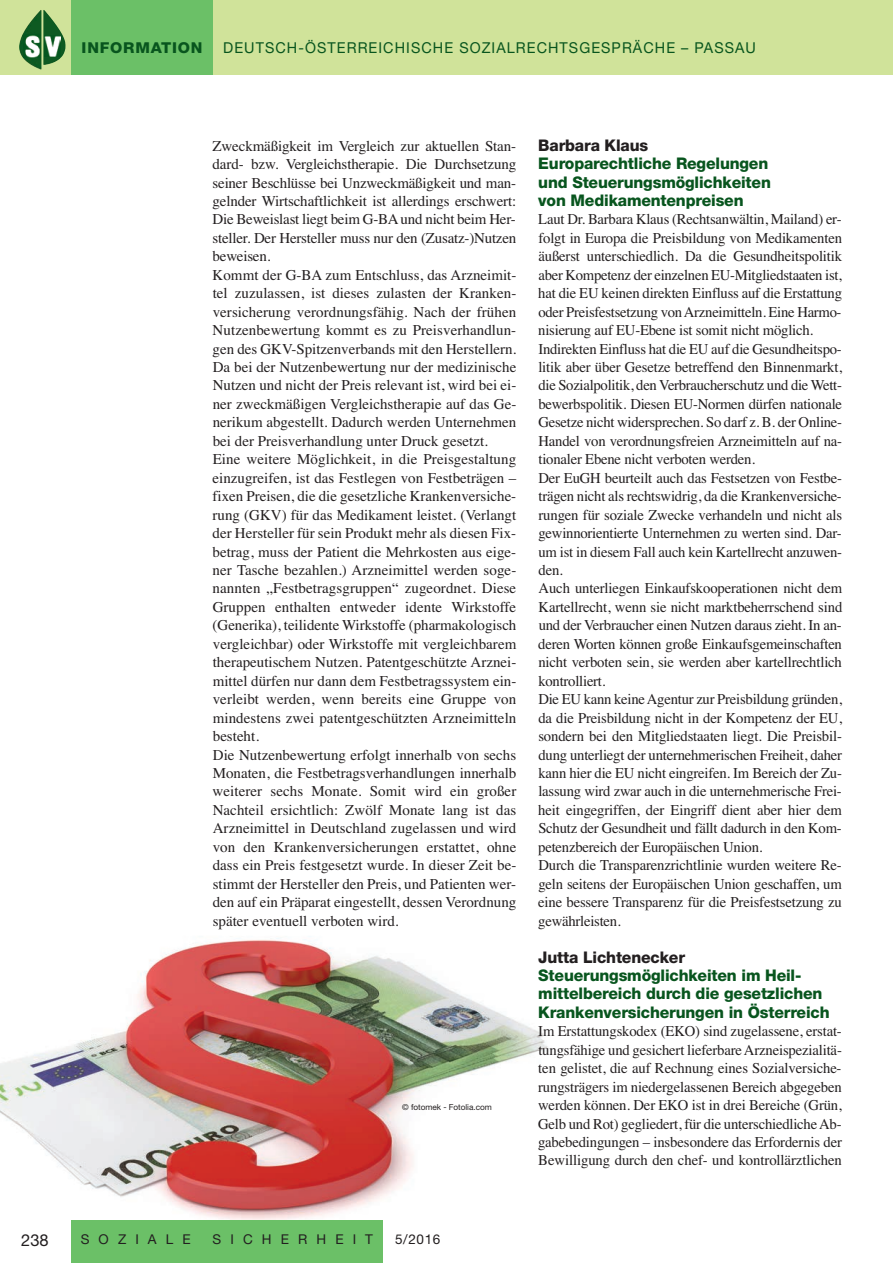
<style>
.page{position:relative;width:893px;height:1263px;background:#fff}
.page>*{position:absolute;margin:0;border:0;box-sizing:border-box;transform-origin:0 0}
.t1{font:16.5px "Helvetica Neue";color:#231f20}
.t2{font:800 16.05px/18.5px "Helvetica Neue";letter-spacing:-.01em;color:#08551e}
.t3{font:800 16.05px "Helvetica Neue";letter-spacing:-.01em;color:#231f20}
.t4{font:15px/18.5px "Times";letter-spacing:-.01em;color:#231f20}
.t5{font:15px "Helvetica Neue";letter-spacing:.075em;color:#08551e;scale:.96 1}
.t6{font:800 15px "Helvetica Neue";letter-spacing:.05em;color:#08551e;scale:1.05 1}
.t7{font:13.5px "Helvetica Neue";letter-spacing:.675em;color:#231f20}
.t8{font:8.25px "Helvetica Neue";letter-spacing:-.005em;color:#231f20}
</style>
<div class="page">
<img style="left:0;top:938px;width:548px;height:282px">
<div style="left:0;top:0;width:893px;height:74px;background:#d0e39a"></div>
<div style="left:71px;top:0;width:142px;height:74px;background:#6bc067"></div>
<div style="left:71px;top:1220px;width:312px;height:43px;background:#6bc067"></div>
<img style="left:43px;top:10px;width:22px;height:55px">
<img style="left:19px;top:10px;width:22px;height:60px">
<img style="left:23px;top:35px;width:17px;height:22px">
<img style="left:45px;top:36px;width:16px;height:21px">
<p class="t6" style="left:82px;top:43px;width:117px">INFORMATION</p>
<p class="t5" style="left:223px;top:43px;width:556px">DEUTSCH-ÖSTERREICHISCHE SOZIALRECHTSGESPRÄCHE – PASSAU</p>
<p class="t4" style="left:213px;top:136px;width:305px">Zweckmäßigkeit im Vergleich zur aktuellen Stan&shy;dard- bzw. Vergleichstherapie. Die Durchsetzung seiner Beschlüsse bei Unzweckmäßigkeit und man&shy;gelnder Wirtschaftlichkeit ist allerdings erschwert:<br>Die Beweislast liegt beim G-BA und nicht beim Her&shy;steller. Der Hersteller muss nur den (Zusatz-)Nutzen beweisen.<br>Kommt der G-BA zum Entschluss, das Arzneimit&shy;tel zuzulassen, ist dieses zulasten der Kranken&shy;versicherung verordnungsfähig. Nach der frühen Nutzenbewertung kommt es zu Preisverhandlun&shy;gen des GKV-Spitzenverbands mit den Herstellern.<br>Da bei der Nutzenbewertung nur der medizinische Nutzen und nicht der Preis relevant ist, wird bei ei&shy;ner zweckmäßigen Vergleichstherapie auf das Ge&shy;nerikum abgestellt. Dadurch werden Unternehmen bei der Preisverhandlung unter Druck gesetzt.<br>Eine weitere Möglichkeit, in die Preisgestaltung einzugreifen, ist das Festlegen von Festbeträgen – fixen Preisen, die die gesetzliche Krankenversiche&shy;rung (GKV) für das Medikament leistet. (Verlangt der Hersteller für sein Produkt mehr als diesen Fix&shy;betrag, muss der Patient die Mehrkosten aus eige&shy;ner Tasche bezahlen.) Arzneimittel werden soge&shy;nannten „Festbetragsgruppen“ zugeordnet. Diese Gruppen enthalten entweder idente Wirkstoffe (Generika), teilidente Wirkstoffe (pharmakologisch vergleichbar) oder Wirkstoffe mit vergleichbarem therapeutischem Nutzen. Patentgeschützte Arznei&shy;mittel dürfen nur dann dem Festbetragssystem ein&shy;verleibt werden, wenn bereits eine Gruppe von mindestens zwei patentgeschützten Arzneimitteln besteht.<br>Die Nutzenbewertung erfolgt innerhalb von sechs Monaten, die Festbetragsverhandlungen innerhalb weiterer sechs Monate. Somit wird ein großer Nachteil ersichtlich: Zwölf Monate lang ist das Arzneimittel in Deutschland zugelassen und wird von den Krankenversicherungen erstattet, ohne dass ein Preis festgesetzt wurde. In dieser Zeit be&shy;stimmt der Hersteller den Preis, und Patienten wer&shy;den auf ein Präparat eingestellt, dessen Verordnung später eventuell verboten wird.</p>
<p class="t8" style="left:402px;top:1104px;width:91px">© fotomek - Fotolia.com</p>
<p class="t3" style="left:538px;top:139px;width:111px">Barbara Klaus</p>
<p class="t2" style="left:538px;top:155px;width:234px">Europarechtliche Regelungen und Steuerungsmöglichkeiten von Medikamentenpreisen</p>
<p class="t4" style="left:538px;top:210px;width:306px">Laut Dr. Barbara Klaus (Rechtsanwältin, Mailand) er&shy;folgt in Europa die Preisbildung von Medikamenten äußerst unterschiedlich. Da die Gesundheitspolitik aber Kompetenz der einzelnen EU-Mitgliedstaaten ist, hat die EU keinen direkten Einfluss auf die Erstattung oder Preisfestsetzung von Arzneimitteln. Eine Harmo&shy;nisierung auf EU-Ebene ist somit nicht möglich.<br>Indirekten Einfluss hat die EU auf die Gesundheitspo&shy;litik aber über Gesetze betreffend den Binnenmarkt, die Sozialpolitik, den Verbraucherschutz und die Wett&shy;bewerbspolitik. Diesen EU-Normen dürfen nationale Gesetze nicht widersprechen. So darf z. B. der Online-Handel von verordnungsfreien Arzneimitteln auf na&shy;tionaler Ebene nicht verboten werden.<br>Der EuGH beurteilt auch das Festsetzen von Festbe&shy;trägen nicht als rechtswidrig, da die Krankenversiche&shy;rungen für soziale Zwecke verhandeln und nicht als gewinnorientierte Unternehmen zu werten sind. Dar&shy;um ist in diesem Fall auch kein Kartellrecht anzuwen&shy;den.<br>Auch unterliegen Einkaufskooperationen nicht dem Kartellrecht, wenn sie nicht marktbeherrschend sind und der Verbraucher einen Nutzen daraus zieht. In an&shy;deren Worten können große Einkaufsgemeinschaften nicht verboten sein, sie werden aber kartellrechtlich kontrolliert.<br>Die EU kann keine Agentur zur Preisbildung gründen, da die Preisbildung nicht in der Kompetenz der EU, sondern bei den Mitgliedstaaten liegt. Die Preisbil&shy;dung unterliegt der unternehmerischen Freiheit, daher kann hier die EU nicht eingreifen. Im Bereich der Zu&shy;lassung wird zwar auch in die unternehmerische Frei&shy;heit eingegriffen, der Eingriff dient aber hier dem Schutz der Gesundheit und fällt dadurch in den Kom&shy;petenzbereich der Europäischen Union.<br>Durch die Transparenzrichtlinie wurden weitere Re&shy;geln seitens der Europäischen Union geschaffen, um eine bessere Transparenz für die Preisfestsetzung zu gewährleisten.</p>
<p class="t3" style="left:538px;top:951px;width:148px">Jutta Lichtenecker</p>
<p class="t2" style="left:538px;top:967px;width:293px">Steuerungsmöglichkeiten im Heil&shy;mittelbereich durch die gesetzlichen<br>Krankenversicherungen in Österreich</p>
<p class="t4" style="left:538px;top:1022px;width:305px;text-align:justify">Im Erstattungskodex (EKO) sind zugelassene, erstat&shy;tungsfähige und gesichert lieferbare Arzneispezialitä&shy;ten gelistet, die auf Rechnung eines Sozialversiche&shy;rungsträgers im niedergelassenen Bereich abgegeben werden können. Der EKO ist in drei Bereiche (Grün, Gelb und Rot) gegliedert, für die unterschiedliche Ab&shy;gabebedingungen – insbesondere das Erfordernis der Bewilligung durch den chef- und kontrollärztlichen</p>
<p class="t1" style="left:21px;top:1234px;width:29px">238</p>
<p class="t7" style="left:81px;top:1234px;width:111px">SOZIALE</p>
<p class="t7" style="left:213px;top:1234px;width:162px">SICHERHEIT</p>
<p class="t7" style="left:395px;top:1234px;width:47px">5/2016</p>
</div>
